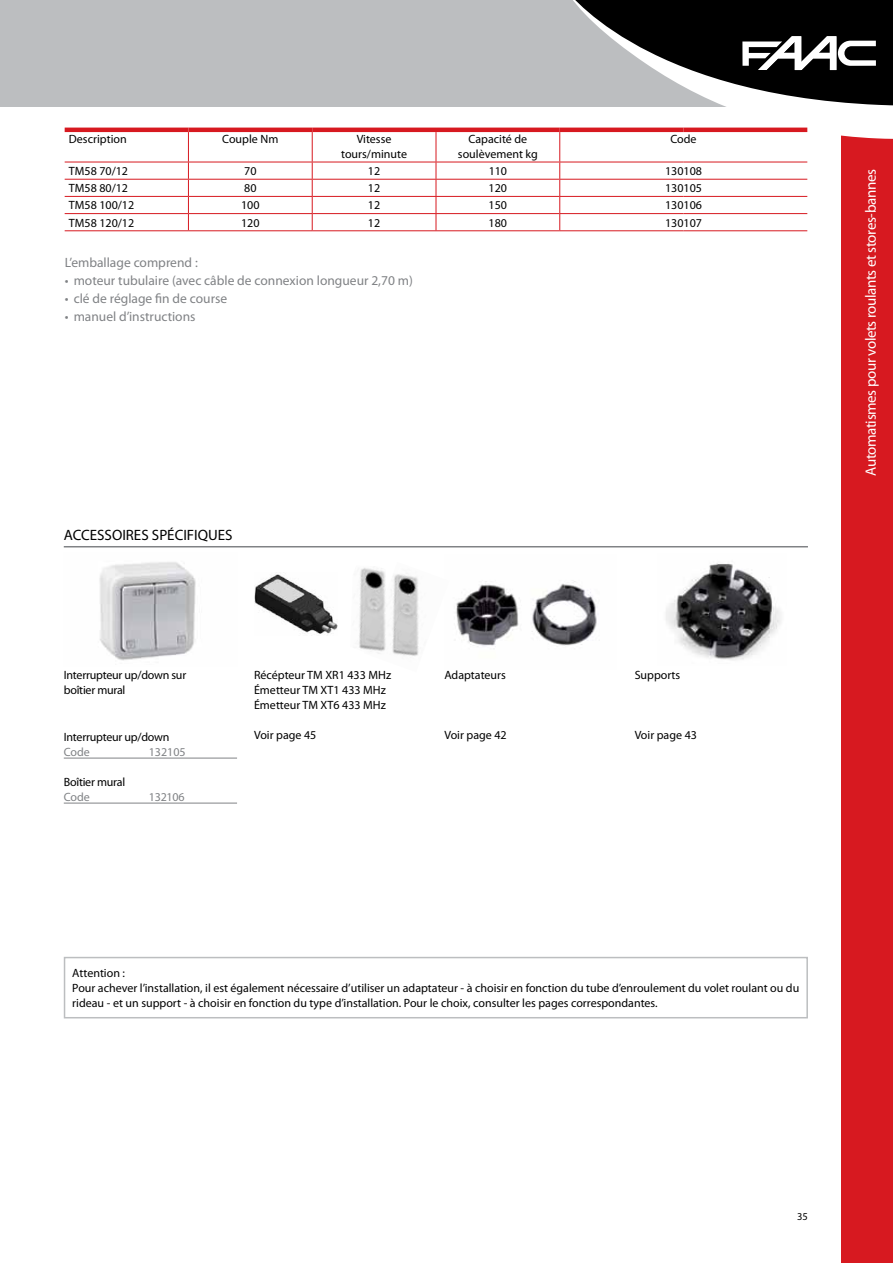
<style>
.page{position:relative;width:893px;height:1263px;background:#fff}
.page>*{position:absolute;margin:0;border:0;box-sizing:border-box;transform-origin:0 0}
.t1{font:15px "Myriad Pro";letter-spacing:-.025em;color:#fff}
.t2{font:15px "Myriad Pro";color:#000}
.t3{font:13.5px "Myriad Pro";color:#808285}
.t4{font:12px/15px "Myriad Pro";color:#000}
.t5{font:12px/15px "Myriad Pro";letter-spacing:-.02em;color:#000}
.t6{font:12px "Myriad Pro";color:#808285}
.t7{font:10.5px "Myriad Pro";color:#000}
</style>
<div class="page">
<div style="left:842px;top:0;width:51px;height:1263px;background:#d71920"></div>
<div style="left:0;top:0;width:893px;height:106px;background:#bcbec0"></div>
<svg style="left:564px;top:0;width:329px;height:142px"></svg>
<img style="left:99px;top:562px;width:97px;height:99px">
<img style="left:666px;top:563px;width:115px;height:97px">
<img style="left:456px;top:581px;width:141px;height:66px">
<img style="left:392px;top:573px;width:27px;height:83px">
<img style="left:254px;top:574px;width:84px;height:60px">
<img style="left:359px;top:568px;width:27px;height:86px">
<div style="left:64px;top:957px;width:744px;height:61px;border:2px solid #bcbec0"></div>
<hr style="left:64px;top:758px;width:173px;height:1px;background:#808285">
<hr style="left:64px;top:803px;width:173px;height:1px;background:#808285">
<hr style="left:64px;top:546px;width:744px;height:1px;background:#808285">
<hr style="left:65px;top:128px;width:123px;height:4px;background:#d71920">
<hr style="left:188px;top:128px;width:124px;height:4px;background:#d71920">
<hr style="left:312px;top:128px;width:124px;height:4px;background:#d71920">
<hr style="left:436px;top:128px;width:124px;height:4px;background:#d71920">
<hr style="left:560px;top:128px;width:123px;height:4px;background:#d71920">
<hr style="left:683px;top:128px;width:124px;height:4px;background:#d71920">
<hr style="left:188px;top:132px;width:1px;height:30px;background:#d71920">
<hr style="left:312px;top:132px;width:1px;height:30px;background:#d71920">
<hr style="left:436px;top:132px;width:1px;height:30px;background:#d71920">
<hr style="left:559px;top:132px;width:1px;height:30px;background:#d71920">
<hr style="left:65px;top:162px;width:123px;height:1px;background:#d71920">
<hr style="left:188px;top:162px;width:124px;height:1px;background:#d71920">
<hr style="left:312px;top:162px;width:124px;height:1px;background:#d71920">
<hr style="left:436px;top:162px;width:124px;height:1px;background:#d71920">
<hr style="left:560px;top:162px;width:123px;height:1px;background:#d71920">
<hr style="left:683px;top:162px;width:124px;height:1px;background:#d71920">
<hr style="left:65px;top:179px;width:123px;height:1px;background:#d71920">
<hr style="left:188px;top:179px;width:124px;height:1px;background:#d71920">
<hr style="left:312px;top:179px;width:124px;height:1px;background:#d71920">
<hr style="left:436px;top:179px;width:124px;height:1px;background:#d71920">
<hr style="left:560px;top:179px;width:123px;height:1px;background:#d71920">
<hr style="left:683px;top:179px;width:124px;height:1px;background:#d71920">
<hr style="left:65px;top:196px;width:123px;height:1px;background:#d71920">
<hr style="left:188px;top:196px;width:124px;height:1px;background:#d71920">
<hr style="left:312px;top:196px;width:124px;height:1px;background:#d71920">
<hr style="left:436px;top:196px;width:124px;height:1px;background:#d71920">
<hr style="left:560px;top:196px;width:123px;height:1px;background:#d71920">
<hr style="left:683px;top:196px;width:124px;height:1px;background:#d71920">
<hr style="left:65px;top:213px;width:123px;height:1px;background:#d71920">
<hr style="left:188px;top:213px;width:124px;height:1px;background:#d71920">
<svg style="left:188px;top:162px;width:1px;height:68px"></svg>
<hr style="left:312px;top:213px;width:124px;height:1px;background:#d71920">
<svg style="left:312px;top:162px;width:1px;height:68px"></svg>
<hr style="left:436px;top:213px;width:124px;height:1px;background:#d71920">
<svg style="left:436px;top:162px;width:1px;height:68px"></svg>
<hr style="left:560px;top:213px;width:123px;height:1px;background:#d71920">
<svg style="left:559px;top:162px;width:1px;height:68px"></svg>
<hr style="left:683px;top:213px;width:124px;height:1px;background:#d71920">
<hr style="left:560px;top:230px;width:123px;height:1px;background:#d71920">
<hr style="left:683px;top:230px;width:124px;height:1px;background:#d71920">
<hr style="left:65px;top:230px;width:123px;height:1px;background:#d71920">
<hr style="left:188px;top:230px;width:124px;height:1px;background:#d71920">
<hr style="left:312px;top:230px;width:124px;height:1px;background:#d71920">
<hr style="left:436px;top:230px;width:124px;height:1px;background:#d71920">
<p class="t4" style="left:69px;top:131px;width:59px">Description</p>
<p class="t4" style="left:222px;top:131px;width:58px">Couple Nm</p>
<p class="t4" style="left:341px;top:131px;width:67px;text-align:center">Vitesse tours/minute</p>
<p class="t4" style="left:458px;top:131px;width:81px;text-align:center">Capacité de soulèvement kg</p>
<p class="t4" style="left:670px;top:131px;width:28px">Code</p>
<p class="t4" style="left:69px;top:163px;width:61px">TM58 70/12</p>
<p class="t4" style="left:244px;top:163px;width:14px">70</p>
<p class="t4" style="left:368px;top:163px;width:14px">12</p>
<p class="t4" style="left:489px;top:163px;width:20px">110</p>
<p class="t4" style="left:665px;top:163px;width:38px">130108</p>
<p class="t4" style="left:69px;top:180px;width:61px">TM58 80/12</p>
<p class="t4" style="left:244px;top:180px;width:14px">80</p>
<p class="t4" style="left:368px;top:180px;width:14px">12</p>
<p class="t4" style="left:489px;top:180px;width:20px">120</p>
<p class="t4" style="left:665px;top:180px;width:38px">130105</p>
<p class="t4" style="left:69px;top:198px;width:67px">TM58 100/12</p>
<p class="t4" style="left:241px;top:198px;width:20px">100</p>
<p class="t4" style="left:368px;top:198px;width:14px">12</p>
<p class="t4" style="left:489px;top:198px;width:20px">150</p>
<p class="t4" style="left:665px;top:198px;width:38px">130106</p>
<p class="t4" style="left:69px;top:215px;width:67px">TM58 120/12</p>
<p class="t4" style="left:241px;top:215px;width:20px">120</p>
<p class="t4" style="left:368px;top:215px;width:14px">12</p>
<p class="t4" style="left:489px;top:215px;width:20px">180</p>
<p class="t4" style="left:665px;top:215px;width:38px">130107</p>
<p class="t3" style="left:65px;top:254px;width:135px">L’emballage comprend :</p>
<p class="t3" style="left:65px;top:272px;width:350px">• moteur tubulaire (avec câble de connexion longueur 2,70 m)</p>
<p class="t3" style="left:65px;top:290px;width:164px">• clé de réglage fin de course</p>
<p class="t3" style="left:65px;top:308px;width:132px">• manuel d’instructions</p>
<p class="t2" style="left:64px;top:526px;width:170px">ACCESSOIRES SPÉCIFIQUES</p>
<p class="t5" style="left:64px;top:667px;width:124px">Interrupteur up/down sur boîtier mural</p>
<p class="t5" style="left:64px;top:729px;width:107px">Interrupteur up/down</p>
<p class="t6" style="left:64px;top:744px;width:28px">Code</p>
<p class="t6" style="left:149px;top:744px;width:38px">132105</p>
<p class="t5" style="left:64px;top:774px;width:63px">Boîtier mural</p>
<p class="t6" style="left:64px;top:789px;width:28px">Code</p>
<p class="t6" style="left:149px;top:789px;width:37px">132106</p>
<p class="t4" style="left:254px;top:667px;width:139px">Récépteur TM XR1 433 MHz<br>Émetteur TM XT1 433 MHz<br>Émetteur TM XT6 433 MHz</p>
<p class="t4" style="left:254px;top:727px;width:64px">Voir page 45</p>
<p class="t4" style="left:444px;top:667px;width:63px">Adaptateurs</p>
<p class="t4" style="left:444px;top:727px;width:64px">Voir page 42</p>
<p class="t4" style="left:635px;top:667px;width:47px">Supports</p>
<p class="t4" style="left:635px;top:727px;width:64px">Voir page 43</p>
<p class="t1" style="left:862px;top:476px;width:308px;rotate:-90deg">Automatismes pour volets roulants et stores-bannes</p>
<p class="t4" style="left:72px;top:965px;width:729px">Attention :<br>Pour achever l’installation, il est également nécessaire d’utiliser un adaptateur - à choisir en fonction du tube d’enroulement du volet roulant ou du rideau - et un support - à choisir en fonction du type d’installation. Pour le choix, consulter les pages correspondantes.</p>
<p class="t7" style="left:797px;top:1209px;width:12px">35</p>
</div>
